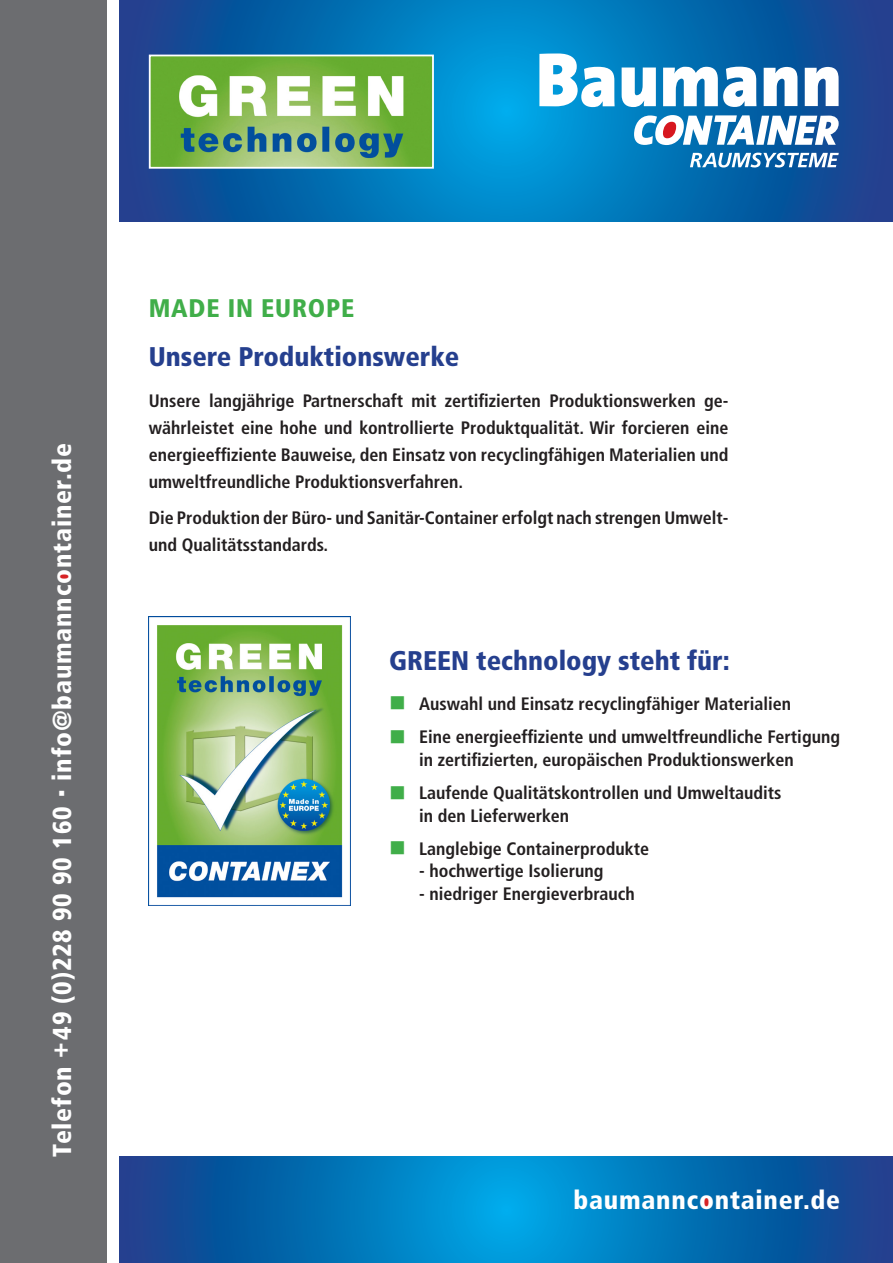
<style>
.page{position:relative;width:893px;height:1263px;background:#fff}
.page>*{position:absolute;margin:0;border:0;box-sizing:border-box;transform-origin:0 0}
.t1{font:900 condensed 27px "Frutiger LT";color:#253f8e}
.t2{font:900 condensed 25.95px "Frutiger LT";letter-spacing:.03em;color:#fff}
.t3{font:900 condensed 25.5px "Frutiger LT";letter-spacing:.03em;color:#40ae49}
.t4{font:700 condensed 18px/27px "Frutiger LT";color:#231f20;text-align:justify}
.s1{color:#40ae49}
</style>
<div class="page">
<div style="left:0;top:0;width:106px;height:1263px;background:#6c6d70"></div>
<svg style="left:119px;top:0;width:774px;height:221px;background:#086cb1"></svg>
<img style="left:152px;top:58px;width:279px;height:108px">
<div style="left:149px;top:55px;width:285px;height:114px;border:2px solid #fff"></div>
<img style="left:149px;top:617px;width:201px;height:289px">
<svg style="left:655px;top:115px;width:29px;height:30px"></svg>
<div style="left:663px;top:122px;width:13px;height:16px;background:#d7171f;border-radius:5px"></div>
<svg style="left:683px;top:115px;width:156px;height:30px"></svg>
<svg style="left:634px;top:115px;width:23px;height:30px"></svg>
<svg style="left:690px;top:153px;width:149px;height:14px"></svg>
<svg style="left:539px;top:53px;width:76px;height:54px"></svg>
<svg style="left:622px;top:68px;width:34px;height:39px"></svg>
<svg style="left:663px;top:66px;width:93px;height:41px"></svg>
<svg style="left:764px;top:67px;width:33px;height:39px"></svg>
<svg style="left:805px;top:67px;width:34px;height:39px"></svg>
<svg style="left:119px;top:1157px;width:774px;height:106px;background:#066eb3"></svg>
<div style="left:59px;top:573px;width:11px;height:7px;background:#d72326;border-radius:50%"></div>
<div style="left:703px;top:1197px;width:7px;height:11px;background:#d72326;border-radius:50%"></div>
<p class="t2" style="left:46px;top:1157px;width:715px;rotate:-90deg">Telefon +49 (0)228 90 90 160 info@baumanncontainer.de</p>
<p class="t3" style="left:149px;top:293px;width:207px">MADE IN EUROPE</p>
<p class="t1" style="left:149px;top:341px;width:312px">Unsere Produktionswerke</p>
<p class="t4" style="left:149px;top:388px;width:581px">Unsere langjährige Partnerschaft mit zertifizierten Produktionswerken ge&shy;währleistet eine hohe und kontrollierte Produktqualität. Wir forcieren eine energieeffiziente Bauweise, den Einsatz von recyclingfähigen Materialien und umweltfreundliche Produktionsverfahren.</p>
<p class="t4" style="left:149px;top:504px;width:581px">Die Produktion der Büro- und Sanitär-Container erfolgt nach strengen Umwelt&shy;und Qualitätsstandards.</p>
<p class="t1" style="left:389px;top:644px;width:342px">GREEN technology steht für:</p>
<p class="t4" style="left:389px;top:690px;width:404px"><span class="s1">■</span> Auswahl und Einsatz recyclingfähiger Materialien</p>
<p class="t4" style="left:389px;top:723px;width:452px"><span class="s1">■</span> Eine energieeffiziente und umweltfreundliche Fertigung</p>
<p class="t4" style="left:419px;top:746px;width:376px">in zertifizierten, europäischen Produktionswerken</p>
<p class="t4" style="left:389px;top:779px;width:394px"><span class="s1">■</span> Laufende Qualitätskontrollen und Umweltaudits</p>
<p class="t4" style="left:419px;top:802px;width:152px">in den Lieferwerken</p>
<p class="t4" style="left:389px;top:835px;width:261px"><span class="s1">■</span> Langlebige Containerprodukte</p>
<p class="t4" style="left:419px;top:858px;width:186px">- hochwertige Isolierung</p>
<p class="t4" style="left:419px;top:880px;width:217px">- niedriger Energieverbrauch</p>
<p class="t2" style="left:573px;top:1184px;width:268px">baumanncontainer.de</p>
</div>
